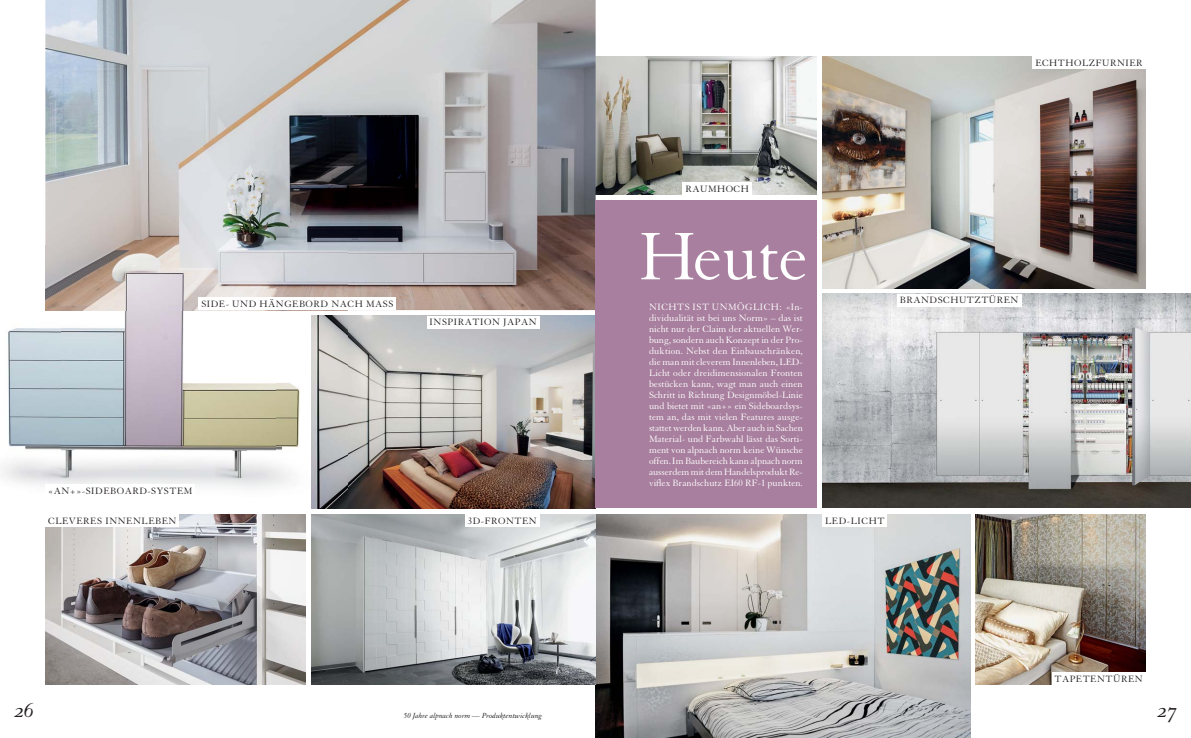
<style>
.page{position:relative;width:1191px;height:738px;background:#fff}
.page>*{position:absolute;margin:0;border:0;box-sizing:border-box;transform-origin:0 0}
.t1{font:73px "Granjon LT Std";letter-spacing:-.005em;color:#fff}
.t2{font:22px "Granjon Italic Os F";color:#231f20}
.t3{font:10px/11px "Granjon LT Std";color:#fff;text-align:justify}
.t4{font:10px "Granjon LT Std";letter-spacing:.05em;color:#231f20}
.t5{font:italic 8px "Granjon LT Std";color:#231f20}
</style>
<div class="page">
<img style="left:595px;top:57px;width:221px;height:137px">
<img style="left:595px;top:514px;width:375px;height:223px">
<img style="left:348px;top:315px;width:247px;height:193px">
<img style="left:976px;top:514px;width:169px;height:170px">
<img style="left:45px;top:0;width:550px;height:310px">
<img style="left:311px;top:514px;width:284px;height:170px">
<img style="left:822px;top:57px;width:323px;height:231px">
<img style="left:45px;top:514px;width:260px;height:170px">
<img style="left:822px;top:293px;width:369px;height:214px">
<img style="left:3px;top:310px;width:59px;height:175px">
<img style="left:62px;top:310px;width:214px;height:179px">
<img style="left:276px;top:310px;width:72px;height:1px">
<img style="left:276px;top:383px;width:24px;height:103px">
<img style="left:311px;top:315px;width:37px;height:194px">
<img style="left:45px;top:245px;width:303px;height:65px">
<div style="left:198px;top:297px;width:198px;height:13px;background:#fff"></div>
<div style="left:45px;top:484px;width:150px;height:12px;background:#fff"></div>
<div style="left:427px;top:315px;width:112px;height:13px;background:#fff"></div>
<div style="left:822px;top:513px;width:65px;height:13px;background:#fff"></div>
<div style="left:1051px;top:671px;width:94px;height:13px;background:#fff"></div>
<div style="left:897px;top:293px;width:124px;height:13px;background:#fff"></div>
<div style="left:1032px;top:57px;width:113px;height:12px;background:#fff"></div>
<div style="left:682px;top:182px;width:70px;height:12px;background:#fff"></div>
<div style="left:45px;top:513px;width:134px;height:13px;background:#fff"></div>
<div style="left:465px;top:513px;width:74px;height:13px;background:#fff"></div>
<div style="left:595px;top:200px;width:221px;height:307px;background:#a87f9e"></div>
<p class="t4" style="left:201px;top:300px;width:193px">SIDE- UND HÄNGEBORD NACH MASS</p>
<p class="t4" style="left:429px;top:318px;width:109px">INSPIRATION JAPAN</p>
<p class="t4" style="left:48px;top:486px;width:146px">«AN+»-SIDEBOARD-SYSTEM</p>
<p class="t4" style="left:48px;top:516px;width:130px">CLEVERES INNENLEBEN</p>
<p class="t4" style="left:468px;top:516px;width:70px">3D-FRONTEN</p>
<p class="t4" style="left:1035px;top:59px;width:109px">ECHTHOLZFURNIER</p>
<p class="t4" style="left:685px;top:185px;width:65px">RAUMHOCH</p>
<p class="t1" style="left:638px;top:227px;width:170px">Heute</p>
<p class="t3" style="left:649px;top:302px;width:155px">NICHTS IST UNMÖGLICH: «In&shy;dividualität ist bei uns Norm» – das ist nicht nur der Claim der aktuellen Wer&shy;bung, sondern auch Konzept in der Pro&shy;duktion. Nebst den Einbauschränken, die man mit cleverem Innenleben, LED-Licht oder dreidimensionalen Fronten bestücken kann, wagt man auch einen Schritt in Richtung Designmöbel-Linie und bietet mit «an+» ein Sideboardsys&shy;tem an, das mit vielen Features ausge&shy;stattet werden kann. Aber auch in Sachen Material- und Farbwahl lässt das Sorti&shy;ment von alpnach norm keine Wünsche offen. Im Baubereich kann alpnach norm aus serdem mit dem Handelsprodukt Re&shy;viflex Brandschutz EI60 RF-1 punkten.</p>
<p class="t4" style="left:900px;top:296px;width:120px">BRANDSCHUTZTÜREN</p>
<p class="t4" style="left:825px;top:516px;width:61px">LED-LICHT</p>
<p class="t4" style="left:1054px;top:674px;width:90px">TAPETENTÜREN</p>
<p class="t2" style="left:14px;top:702px;width:21px">26</p>
<p class="t5" style="left:404px;top:711px;width:140px">50 Jahre alpnach norm — Produktentwicklung</p>
<p class="t2" style="left:1157px;top:702px;width:21px">27</p>
</div>
